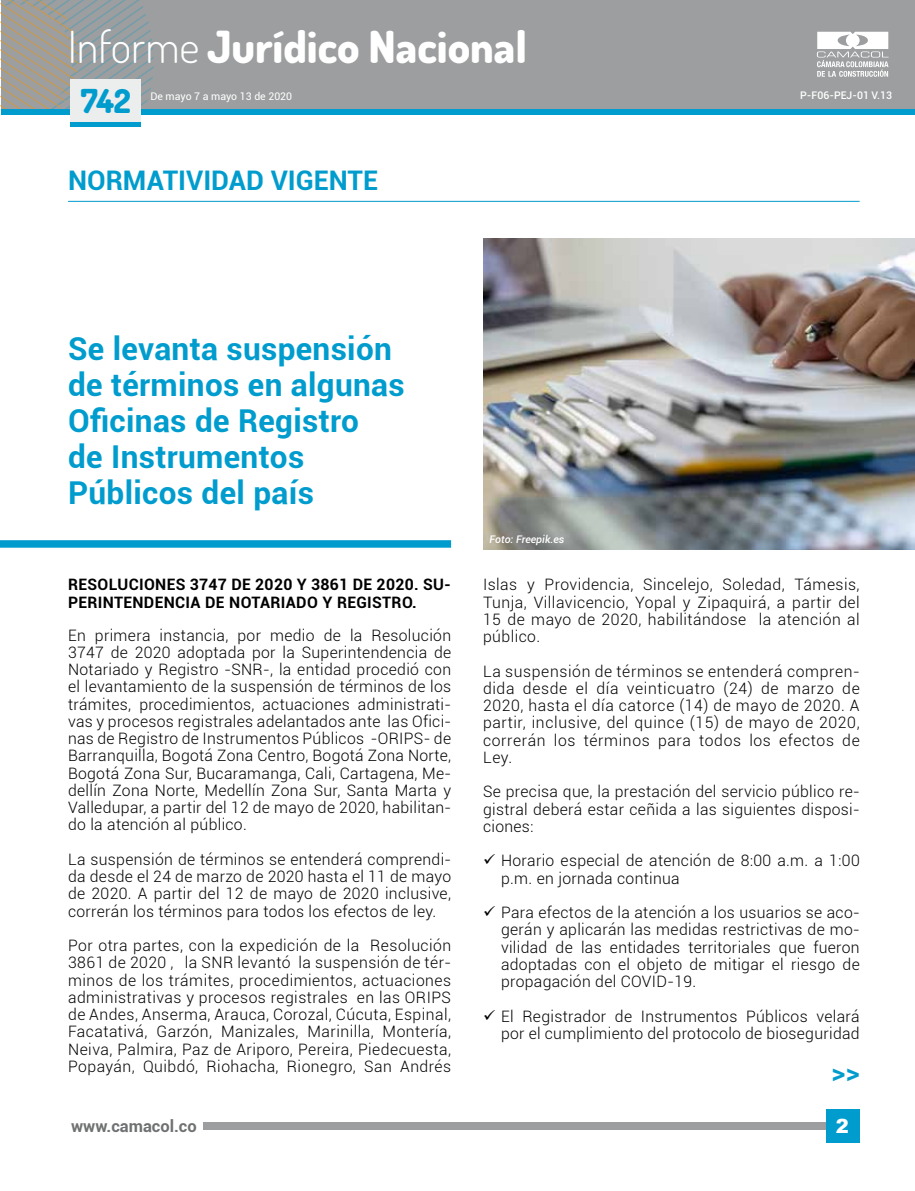
<style>
.page{position:relative;width:915px;height:1191px;background:#fff}
.page>*{position:absolute;margin:0;border:0;box-sizing:border-box;transform-origin:0 0}
.t1{font:800 44.25px "Dosis";color:#fff}
.t2{font:800 33px "Dosis";color:#009cce}
.t3{font:700 31.5px/36px "Roboto";letter-spacing:.01em;color:#009cce}
.t4{font:700 27px "Roboto";color:#009cce}
.t5{font:900 19.5px "Roboto";color:#fff}
.t6{font:900 19.5px "Arial";color:#fff}
.t7{font:700 16.5px "Roboto";color:#707172}
.t8{font:300 15.75px/17.2px "Roboto";letter-spacing:.02em;color:#000;text-align:justify}
.t9{font:700 15.75px/18px "Roboto";letter-spacing:.02em;color:#000}
.t10{font:10.5px "Roboto";color:#fff}
.t11{font:500 10.5px "Roboto";color:#fff}
.t12{font:italic 500 10.5px "Roboto";color:#fff}
.s1{font-weight:300}
</style>
<div class="page">
<div style="left:203px;top:1122px;width:655px;height:7px;background:#9c9e9f"></div>
<div style="left:825px;top:1109px;width:33px;height:34px;background:#009cce"></div>
<div style="left:1px;top:0;width:913px;height:108px;background:#9c9e9f"></div>
<div style="left:1px;top:109px;width:913px;height:5px;background:#009cce"></div>
<svg style="left:1px;top:0;width:158px;height:109px"></svg>
<svg style="left:817px;top:32px;width:71px;height:45px"></svg>
<div style="left:70px;top:122px;width:70px;height:5px;background:#009cce"></div>
<div style="left:70px;top:79px;width:70px;height:43px;background:#eceded"></div>
<img style="left:483px;top:238px;width:431px;height:312px">
<div style="left:0;top:540px;width:451px;height:8px;background:#009cce"></div>
<hr style="left:68px;top:201px;width:791px;height:1px;background:#009cce">
<h1 class="t1" style="left:68px;top:18px;width:460px"><span class="s1">Informe</span> Jurídico Nacional</h1>
<h2 class="t2" style="left:81px;top:80px;width:51px">742</h2>
<p class="t10" style="left:150px;top:89px;width:143px">De mayo 7 a mayo 13 de 2020</p>
<h3 class="t4" style="left:68px;top:162px;width:295px">Normatividad Vi gente</h3>
<h3 class="t3" style="left:68px;top:329px;width:338px">Se levanta suspensión de términos en algunas<br>Oficinas de Registro<br>de Instrumentos<br>Públicos del país</h3>
<p class="t12" style="left:489px;top:531px;width:76px">Foto: Freepik.es</p>
<p class="t11" style="left:800px;top:87px;width:93px">P-F06-PEJ-01 V.13</p>
<p class="t9" style="left:68px;top:575px;width:384px;text-indent:29px">oluciones 3747 de 2020 y 3861 de 2020. Su&shy;perintendencia de Notariado y Registro.</p>
<p class="t8" style="left:68px;top:626px;width:384px">En primera instancia, por medio de la Resolución 3747 de 2020 adoptada por la Superintendencia de Notariado y Registro -SNR-, la entidad procedió con el levantamiento de la suspensión de términos de los trámites, procedimientos, actuaciones administrati&shy;vas y procesos registrales adelantados ante las Ofici&shy;nas de Registro de Instrumentos Públicos -ORIPS- de Barranquilla, Bogotá Zona Centro, Bogotá Zona Norte, Bogotá Zona Sur, Bucaramanga, Cali, Cartagena, Me&shy;dellín Zona Norte, Medellín Zona Sur, Santa Marta y Valledupar, a partir del 12 de mayo de 2020, habilitan&shy;do la atención al público.</p>
<p class="t8" style="left:68px;top:850px;width:384px">La suspensión de términos se entenderá comprendi&shy;da desde el 24 de marzo de 2020 hasta el 11 de mayo de 2020. A partir del 12 de mayo de 2020 inclusive, correrán los términos para todos los efectos de ley.</p>
<p class="t8" style="left:68px;top:936px;width:384px">Por otra partes, con la expedición de la Resolución 3861 de 2020 , la SNR levantó la suspensión de tér&shy;minos de los trámites, procedimientos, actuaciones administrativas y procesos registrales en las ORIPS de Andes, Anserma, Arauca, Corozal, Cúcuta, Espinal, Facatativá, Garzón, Manizales, Marinilla, Montería, Neiva, Palmira, Paz de Ariporo, Pereira, Piedecuesta, Popayán, Quibdó, Riohacha, Rionegro, San Andrés</p>
<p class="t9" style="left:68px;top:575px;width:11px">Res</p>
<p class="t8" style="left:483px;top:575px;width:378px">Islas y Providencia, Sincelejo, Soledad, Támesis, Tunja, Villavicencio, Yopal y Zipaquirá, a partir del 15 de mayo de 2020, habilitándose la atención al público.</p>
<p class="t8" style="left:483px;top:662px;width:378px">La suspensión de términos se entenderá compren&shy;dida desde el día veinticuatro (24) de marzo de 2020, hasta el día catorce (14) de mayo de 2020. A partir, inclusive, del quince (15) de mayo de 2020, correrán los términos para todos los efectos de Ley.</p>
<p class="t8" style="left:483px;top:782px;width:378px">Se precisa que, la prestación del servicio público re&shy;gistral deberá estar ceñida a las siguientes disposi&shy;ciones:</p>
<p class="t8" style="left:501px;top:851px;width:360px;text-indent:-18px">✓ Horario especial de atención de 8:00 a.m. a 1:00 p.m. en jornada continua</p>
<p class="t8" style="left:501px;top:903px;width:360px;text-indent:-18px">✓ Para efectos de la atención a los usuarios se aco&shy;gerán y aplicarán las medidas restrictivas de mo&shy;vilidad de las entidades territoriales que fueron adoptadas con el objeto de mitigar el riesgo de propagación del COVID-19.</p>
<p class="t8" style="left:483px;top:1006px;width:378px;text-align:right">✓ El Registrador de Instrumentos Públicos velará por el cumplimiento del protocolo de bioseguridad</p>
<h3 class="t4" style="left:831px;top:1052px;width:30px">&gt;&gt;</h3>
<p class="t6" style="left:835px;top:1111px;width:15px">2</p>
<p class="t7" style="left:71px;top:1114px;width:127px">www.camacol.co</p>
<p class="t5" style="left:836px;top:1114px;width:13px">1</p>
</div>
